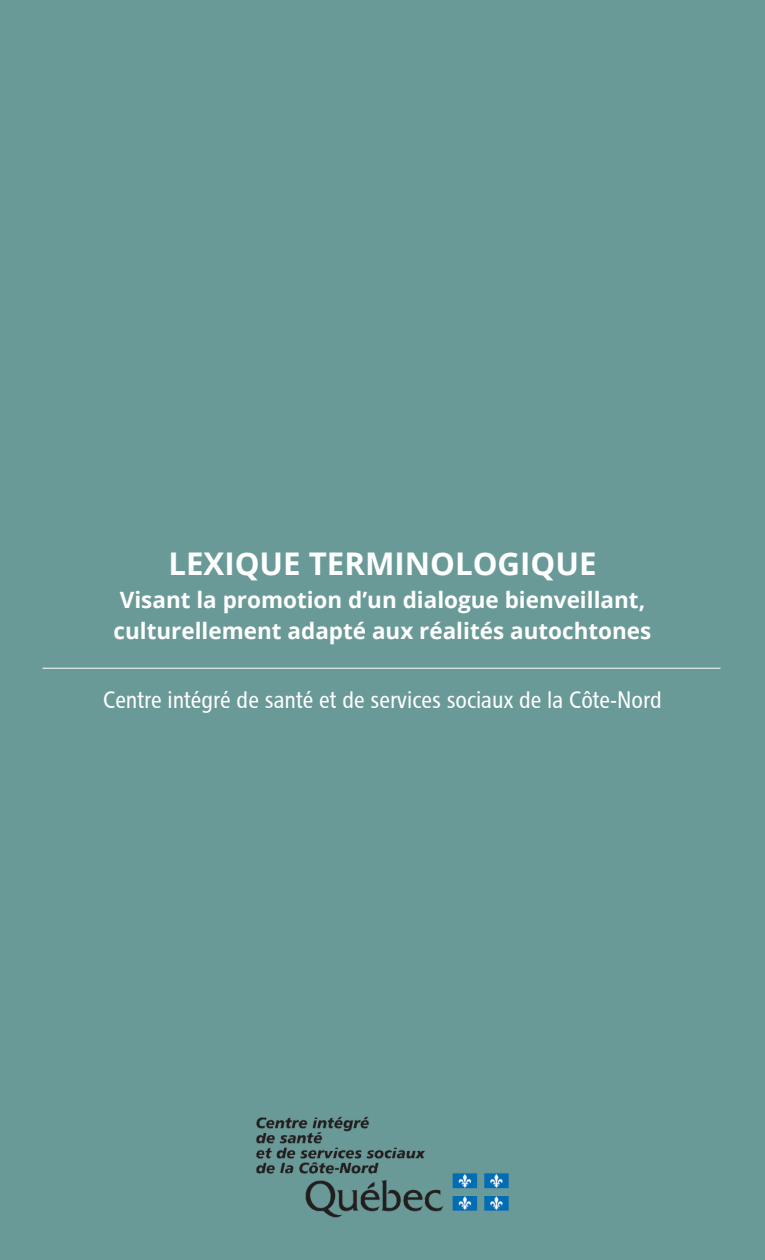
<style>
.page{position:relative;width:765px;height:1260px;background:#699a97}
.page>*{position:absolute;margin:0;border:0;box-sizing:border-box;transform-origin:0 0}
.t1{font:700 31.25px "Open Sans";color:#fff}
.t2{font:23.75px "Chaloult Cond Normal";color:#fff}
.t3{font:700 22.5px/31px "Open Sans";color:#fff}
</style>
<div class="page">
<img style="left:256px;top:1116px;width:253px;height:102px">
<hr style="left:42px;top:668px;width:678px;height:1px;background:#fff">
<p class="t1" style="left:168px;top:542px;width:430px">LEXIQUE TERMINOLOGIQUE</p>
<p class="t3" style="left:114px;top:584px;width:539px">Visant la promotion d’un dialogue bienveillant, culturellement adapté aux réalités autochtones</p>
<p class="t2" style="left:103px;top:689px;width:560px">Centre intégré de santé et de services sociaux de la Côte-Nord</p>
</div>
